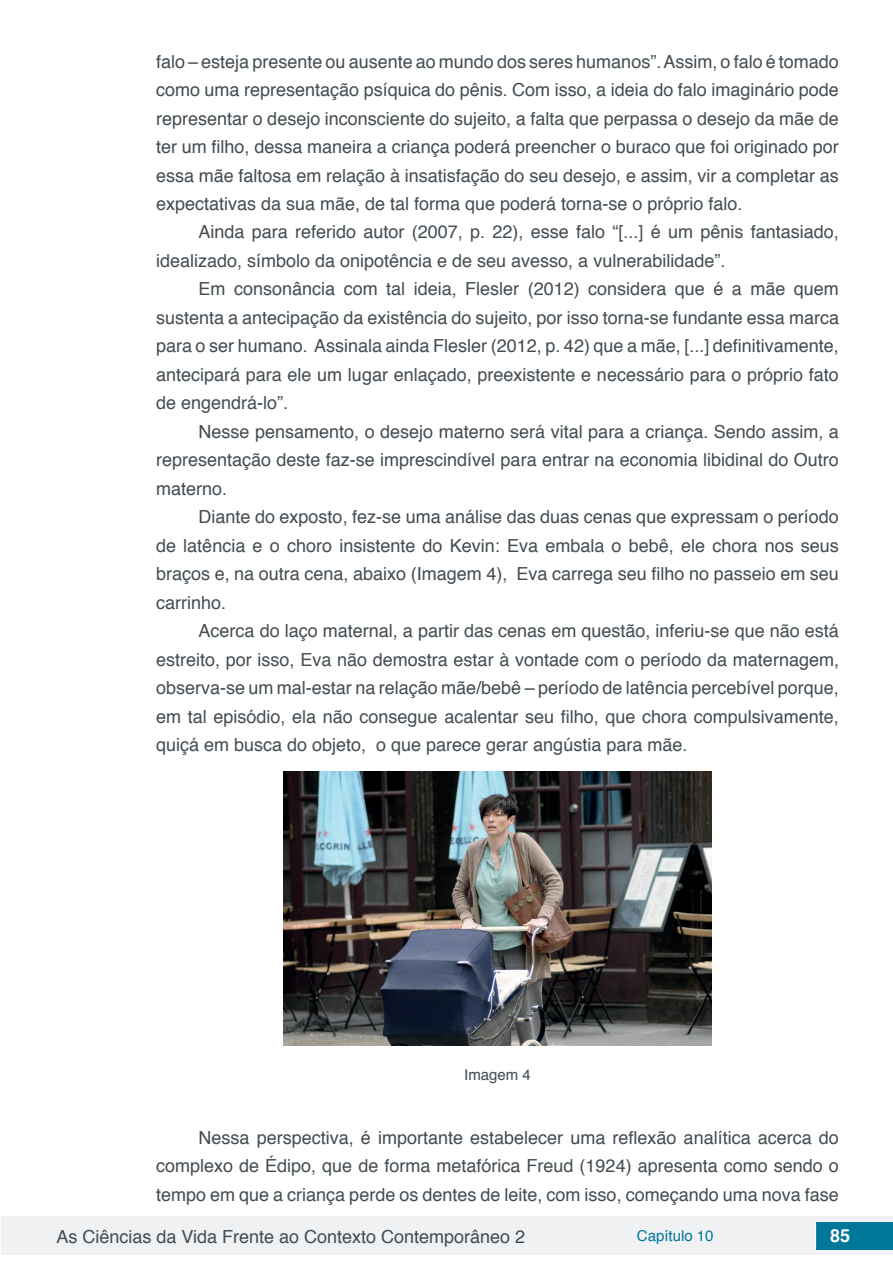
<style>
.page{position:relative;width:893px;height:1263px;background:#fff}
.page>*{position:absolute;margin:0;border:0;box-sizing:border-box;transform-origin:0 0}
.t1{font:18px/28.5px "Helvetica";color:#434c52;text-align:justify}
.t2{font:700 18px "Helvetica";color:#fff}
.t3{font:15px "Helvetica";color:#007699}
.t4{font:15px "Helvetica";color:#434c52}
</style>
<div class="page">
<div style="left:1px;top:1216px;width:891px;height:38px;background:#f0f1f2"></div>
<div style="left:816px;top:1222px;width:77px;height:27px;background:#007699"></div>
<svg style="left:815px;top:1224px;width:1px;height:24px"></svg>
<img style="left:283px;top:772px;width:429px;height:273px">
<p class="t1" style="left:156px;top:47px;width:684px">falo – esteja presente ou ausente ao mundo dos seres humanos”. Assim, o falo é tomado como uma representação psíquica do pênis. Com isso, a ideia do falo imaginário pode representar o desejo inconsciente do sujeito, a falta que perpassa o desejo da mãe de ter um filho, dessa maneira a criança poderá preencher o buraco que foi originado por essa mãe faltosa em relação à insatisfação do seu desejo, e assim, vir a completar as expectativas da sua mãe, de tal forma que poderá torna-se o próprio falo.</p>
<p class="t1" style="left:156px;top:218px;width:684px;text-indent:43px">Ainda para referido autor (2007, p. 22), esse falo “[...] é um pênis fantasiado, idealizado, símbolo da onipotência e de seu avesso, a vulnerabilidade”.</p>
<p class="t1" style="left:156px;top:275px;width:684px;text-indent:43px">Em consonância com tal ideia, Flesler (2012) considera que é a mãe quem sustenta a antecipação da existência do sujeito, por isso torna-se fundante essa marca para o ser humano. Assinala ainda Flesler (2012, p. 42) que a mãe, [...] definitivamente, antecipará para ele um lugar enlaçado, preexistente e necessário para o próprio fato de engendrá-lo”.</p>
<p class="t1" style="left:156px;top:418px;width:684px;text-indent:43px">Nesse pensamento, o desejo materno será vital para a criança. Sendo assim, a representação deste faz-se imprescindível para entrar na economia libidinal do Outro materno.</p>
<p class="t1" style="left:156px;top:503px;width:684px;text-indent:43px">Diante do exposto, fez-se uma análise das duas cenas que expressam o período de latência e o choro insistente do Kevin: Eva embala o bebê, ele chora nos seus braços e, na outra cena, abaixo (Imagem 4), Eva carrega seu filho no passeio em seu carrinho.</p>
<p class="t1" style="left:156px;top:617px;width:684px;text-indent:43px">Acerca do laço maternal, a partir das cenas em questão, inferiu-se que não está estreito, por isso, Eva não demostra estar à vontade com o período da maternagem, observa-se um mal-estar na relação mãe/bebê – período de latência percebível porque, em tal episódio, ela não consegue acalentar seu filho, que chora compulsivamente, quiçá em busca do objeto, o que parece gerar angústia para mãe.</p>
<p class="t4" style="left:464px;top:1063px;width:68px">Imagem 4</p>
<p class="t1" style="left:156px;top:1124px;width:684px;text-indent:43px">Nessa perspectiva, é importante estabelecer uma reflexão analítica acerca do complexo de Édipo, que de forma metafórica Freud (1924) apresenta como sendo o tempo em que a criança perde os dentes de leite, com isso, começando uma nova fase</p>
<p class="t1" style="left:56px;top:1223px;width:470px">As Ciências da Vida Frente ao Contexto Contemporâneo 2</p>
<p class="t3" style="left:637px;top:1224px;width:78px">Capítulo 10</p>
<p class="t2" style="left:830px;top:1221px;width:22px">85</p>
</div>
